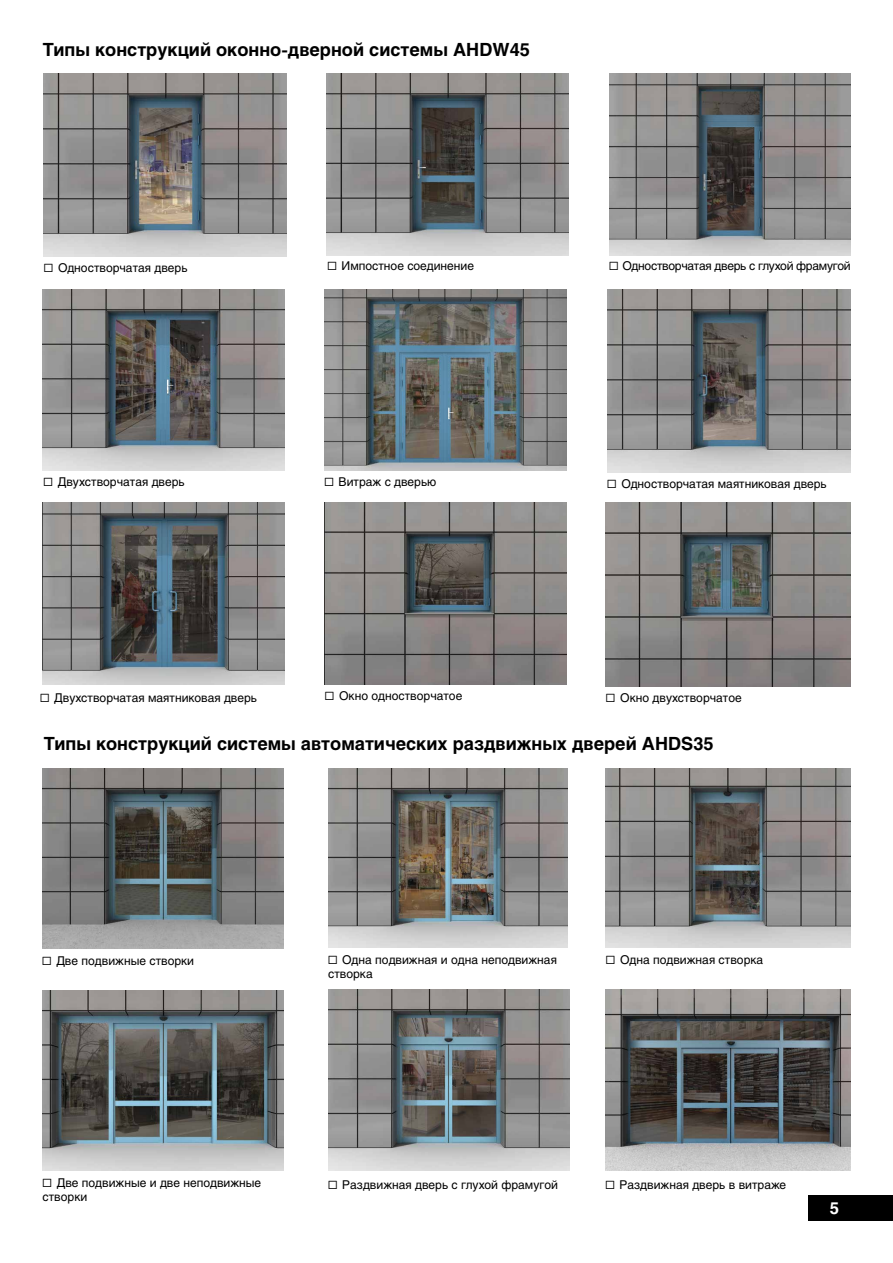
<style>
.page{position:relative;width:893px;height:1263px;background:#fff}
.page>*{position:absolute;margin:0;border:0;box-sizing:border-box;transform-origin:0 0}
.t1{font:700 18px "Helios";color:#000}
.t2{font:700 16.5px "Helios";color:#fff}
.t3{font:12px/14.4px "Helios";color:#000}
.t4{font:12px "Helios";letter-spacing:-.025em;color:#000}
</style>
<div class="page">
<div style="left:808px;top:1195px;width:85px;height:26px;background:#000"></div>
<img style="left:43px;top:74px;width:244px;height:182px">
<img style="left:327px;top:74px;width:242px;height:181px">
<img style="left:609px;top:74px;width:242px;height:181px">
<img style="left:43px;top:290px;width:241px;height:181px">
<img style="left:325px;top:290px;width:242px;height:181px">
<img style="left:607px;top:290px;width:244px;height:182px">
<img style="left:42px;top:503px;width:243px;height:182px">
<img style="left:324px;top:503px;width:242px;height:181px">
<img style="left:606px;top:503px;width:245px;height:183px">
<img style="left:328px;top:768px;width:239px;height:179px">
<img style="left:606px;top:768px;width:244px;height:179px">
<img style="left:43px;top:990px;width:240px;height:181px">
<img style="left:328px;top:989px;width:242px;height:182px">
<img style="left:605px;top:989px;width:245px;height:182px">
<img style="left:43px;top:768px;width:240px;height:181px">
<h1 class="t1" style="left:43px;top:40px;width:488px">Типы конструкций оконно-дверной системы AHDW45</h1>
<p class="t3" style="left:58px;top:260px;width:131px">Одностворчатая дверь</p>
<p class="t3" style="left:342px;top:259px;width:134px">Импостное соединение</p>
<p class="t4" style="left:623px;top:259px;width:230px">Одностворчатая дверь с глухой фрамугой</p>
<p class="t3" style="left:58px;top:475px;width:128px">Двухстворчатая дверь</p>
<p class="t3" style="left:339px;top:474px;width:99px">Витраж с дверью</p>
<p class="t3" style="left:621px;top:476px;width:207px">Одностворчатая маятниковая дверь</p>
<p class="t3" style="left:54px;top:690px;width:204px">Двухстворчатая маятниковая дверь</p>
<p class="t3" style="left:339px;top:689px;width:125px">Окно одностворчатое</p>
<p class="t3" style="left:620px;top:690px;width:123px">Окно двухстворчатое</p>
<h1 class="t1" style="left:44px;top:733px;width:671px">Типы конструкций системы автоматических раздвижных дверей AHDS35</h1>
<p class="t3" style="left:56px;top:954px;width:139px">Две подвижные створки</p>
<p class="t3" style="left:328px;top:952px;width:230px;text-indent:14px">Одна подвижная и одна неподвижная створка</p>
<p class="t3" style="left:620px;top:952px;width:145px">Одна подвижная створка</p>
<p class="t3" style="left:43px;top:1175px;width:220px;text-indent:14px">Две подвижные и две неподвижные створки</p>
<p class="t3" style="left:342px;top:1177px;width:217px">Раздвижная дверь с глухой фрамугой</p>
<p class="t3" style="left:619px;top:1177px;width:168px">Раздвижная дверь в витраже</p>
<h2 class="t2" style="left:830px;top:1199px;width:11px">5</h2>
</div>
